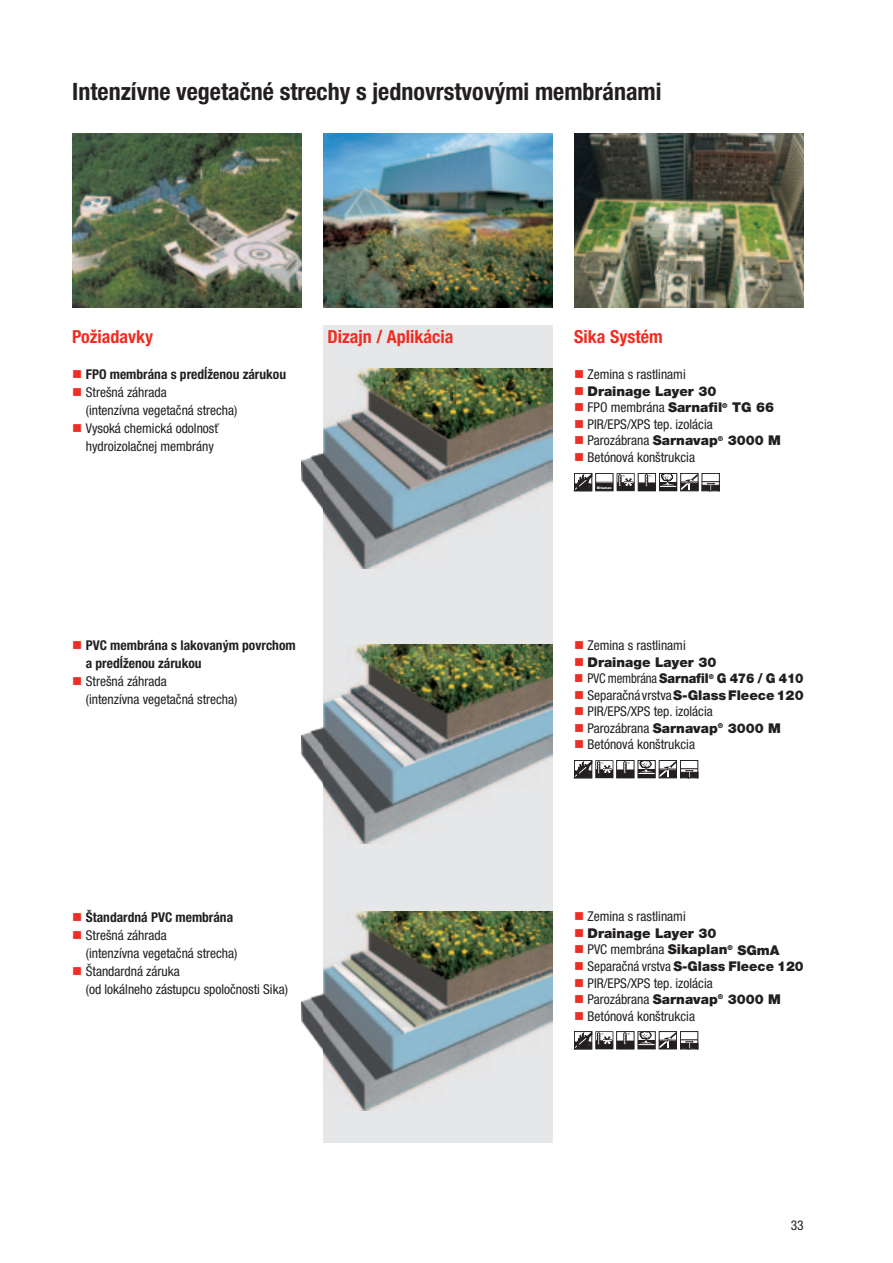
<style>
.page{position:relative;width:893px;height:1263px;background:#fff}
.page>*{position:absolute;margin:0;border:0;box-sizing:border-box;transform-origin:0 0}
.t1{font:700 condensed 24px "Helvetica Neue LT Pro";color:#231f20}
.t2{font:700 condensed 18px "Helvetica Neue LT Pro";color:#ee2e22}
.t3{font:condensed 13.5px/18px "Helvetica Neue LT Pro";color:#231f20}
.t4{font:900 13.5px "Helvetica Neue LT Pro";color:#231f20}
.t5{font:700 condensed 13.5px/18px "Helvetica Neue LT Pro";color:#231f20}
.t6{font:900 13.5px "Helvetica Neue LT Pro";color:#231f20;scale:.93 1}
.t7{font:900 3.3px "Helvetica Neue LT Pro";color:#fff}
.s1{color:#ee2e22}
.s2{font-weight:400;font-stretch:condensed}
</style>
<div class="page">
<img style="left:323px;top:134px;width:230px;height:173px">
<div style="left:323px;top:325px;width:230px;height:818px;background:#e6e7e9"></div>
<img style="left:574px;top:134px;width:230px;height:173px">
<img style="left:72px;top:134px;width:230px;height:173px">
<img style="left:302px;top:369px;width:251px;height:200px">
<div style="left:702px;top:473px;width:18px;height:18px;border:1px solid #231f20"></div>
<svg style="left:574px;top:473px;width:61px;height:18px"></svg>
<svg style="left:659px;top:473px;width:60px;height:18px"></svg>
<div style="left:638px;top:473px;width:18px;height:18px;border:1px solid #231f20"></div>
<div style="left:638px;top:482px;width:18px;height:9px;background:#231f20"></div>
<svg style="left:645px;top:474px;width:6px;height:13px"></svg>
<img style="left:302px;top:644px;width:251px;height:199px">
<svg style="left:574px;top:760px;width:39px;height:18px"></svg>
<svg style="left:638px;top:760px;width:60px;height:18px"></svg>
<div style="left:616px;top:760px;width:18px;height:18px;border:1px solid #231f20"></div>
<div style="left:617px;top:769px;width:17px;height:9px;background:#231f20"></div>
<svg style="left:623px;top:761px;width:7px;height:13px"></svg>
<img style="left:302px;top:911px;width:251px;height:199px">
<svg style="left:574px;top:1031px;width:39px;height:18px"></svg>
<svg style="left:638px;top:1031px;width:60px;height:18px"></svg>
<div style="left:616px;top:1031px;width:18px;height:18px;border:1px solid #231f20"></div>
<div style="left:617px;top:1040px;width:17px;height:9px;background:#231f20"></div>
<svg style="left:623px;top:1032px;width:7px;height:13px"></svg>
<h1 class="t1" style="left:72px;top:77px;width:591px">Intenzívne vegetačné strechy s jednovrstvovými membránami</h1>
<h2 class="t2" style="left:72px;top:326px;width:82px">Požiadavky</h2>
<h2 class="t2" style="left:327px;top:326px;width:128px">Dizajn / Aplikácia</h2>
<h2 class="t2" style="left:574px;top:326px;width:90px">Sika Systém</h2>
<p class="t5" style="left:72px;top:365px;width:215px"><span class="s1">■</span> FPO membrána s predĺženou zárukou</p>
<p class="t3" style="left:86px;top:383px;width:153px;text-indent:-14px"><span class="s1">■</span> Strešná záhrada<br>(intenzívna vegetačná strecha)</p>
<p class="t3" style="left:86px;top:419px;width:134px;text-indent:-14px"><span class="s1">■</span> Vysoká chemická odolnosť hydroizolačnej membrány</p>
<p class="t5" style="left:86px;top:636px;width:211px;text-indent:-14px"><span class="s1">■</span> PVC membrána s lakovaným povrchom a predĺženou zárukou</p>
<p class="t3" style="left:86px;top:672px;width:153px;text-indent:-14px"><span class="s1">■</span> Strešná záhrada<br>(intenzívna vegetačná strecha)</p>
<p class="t5" style="left:72px;top:907px;width:162px"><span class="s1">■</span> Štandardná PVC membrána</p>
<p class="t3" style="left:86px;top:926px;width:153px;text-indent:-14px"><span class="s1">■</span> Strešná záhrada<br>(intenzívna vegetačná strecha)</p>
<p class="t3" style="left:86px;top:962px;width:204px;text-indent:-14px"><span class="s1">■</span> Štandardná záruka<br>(od lokálneho zástupcu spoločnosti Sika)</p>
<p class="t3" style="left:574px;top:365px;width:113px"><span class="s1">■</span> Zemina s rastlinami</p>
<p class="t4" style="left:574px;top:383px;width:144px"><span class="s1">■</span> Drainage Layer 30</p>
<p class="t4" style="left:574px;top:399px;width:202px"><span class="s1">■</span> <span class="s2">FPO membrána</span> Sarnafil<sup>®</sup> TG 66</p>
<p class="t3" style="left:574px;top:415px;width:140px"><span class="s1">■</span> PIR/EPS/XPS tep. izolácia</p>
<p class="t4" style="left:574px;top:432px;width:208px"><span class="s1">■</span> <span class="s2">Parozábrana</span> Sarnavap<sup>®</sup> 3000 M</p>
<p class="t3" style="left:574px;top:448px;width:122px"><span class="s1">■</span> Betónová konštrukcia</p>
<p class="t7" style="left:597px;top:486px;width:16px">Bitumen</p>
<p class="t3" style="left:574px;top:636px;width:113px"><span class="s1">■</span> Zemina s rastlinami</p>
<p class="t4" style="left:574px;top:654px;width:144px"><span class="s1">■</span> Drainage Layer 30</p>
<p class="t6" style="left:574px;top:670px;width:248px"><span class="s1">■</span> <span class="s2">PVC membrána</span> Sarnafil<sup>®</sup> G 476 / G 410</p>
<p class="t4" style="left:574px;top:687px;width:231px"><span class="s1">■</span> <span class="s2">Separačná vrstva</span> S-Glass Fleece 120</p>
<p class="t3" style="left:574px;top:702px;width:140px"><span class="s1">■</span> PIR/EPS/XPS tep. izolácia</p>
<p class="t4" style="left:574px;top:720px;width:208px"><span class="s1">■</span> <span class="s2">Parozábrana</span> Sarnavap<sup>®</sup> 3000 M</p>
<p class="t3" style="left:574px;top:735px;width:122px"><span class="s1">■</span> Betónová konštrukcia</p>
<p class="t3" style="left:574px;top:908px;width:113px"><span class="s1">■</span> Zemina s rastlinami</p>
<p class="t4" style="left:574px;top:925px;width:144px"><span class="s1">■</span> Drainage Layer 30</p>
<p class="t4" style="left:574px;top:942px;width:207px"><span class="s1">■</span> <span class="s2">PVC membrána</span> Sikaplan<sup>®</sup> SGmA</p>
<p class="t4" style="left:574px;top:958px;width:231px"><span class="s1">■</span> <span class="s2">Separačná vrstva</span> S-Glass Fleece 120</p>
<p class="t3" style="left:574px;top:974px;width:140px"><span class="s1">■</span> PIR/EPS/XPS tep. izolácia</p>
<p class="t4" style="left:574px;top:991px;width:208px"><span class="s1">■</span> <span class="s2">Parozábrana</span> Sarnavap<sup>®</sup> 3000 M</p>
<p class="t3" style="left:574px;top:1007px;width:122px"><span class="s1">■</span> Betónová konštrukcia</p>
<p class="t3" style="left:791px;top:1216px;width:14px">33</p>
</div>
